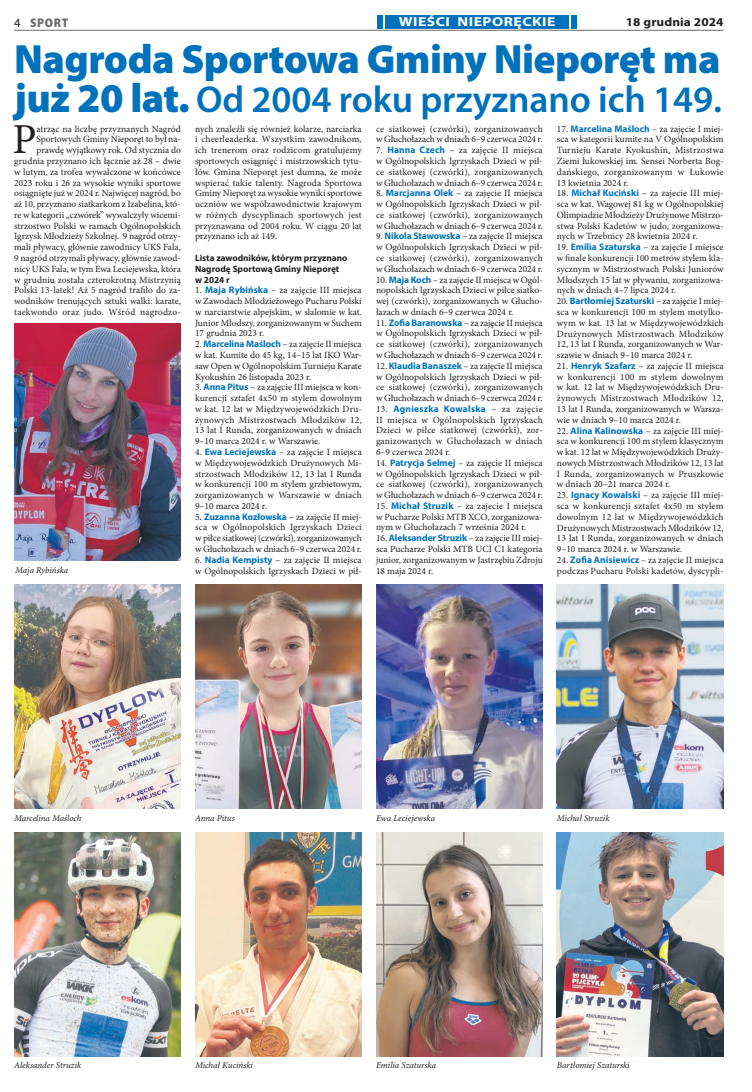
<style>
.page{position:relative;width:752px;height:1092px;background:#fff}
.page>*{position:absolute;margin:0;border:0;box-sizing:border-box;transform-origin:0 0}
.t1{font:42.6px "Minion Pro";color:#231f20}
.t2{font:900 41px "Myriad Pro";letter-spacing:-.015em;color:#0072bc}
.t3{font:600 37.5px "Myriad Pro";letter-spacing:-.005em;color:#0072bc}
.t4{font:700 13px "Myriad Pro";letter-spacing:.03em;color:#fff;scale:1.2 1}
.t5{font:900 semi-condensed 12.5px "Myriad Pro";letter-spacing:.05em;color:#6c6d70}
.t6{font:700 12px "Myriad Pro";letter-spacing:.01em;color:#231f20;scale:1.1 1}
.t7{font:9.5px/10.8px "Minion Pro";color:#231f20;text-align:justify}
.t8{font:700 9.5px "Myriad Pro";letter-spacing:.025em;color:#0072bc}
.t9{font:700 9.2px/10.8px "Myriad Pro";color:#231f20}
.t10{font:italic 9px "Minion Pro";letter-spacing:-.005em;color:#231f20}
.s1{font-weight:400;font-stretch:normal;color:#231f20}
.s2{font-weight:900;font-size:41px}
.s3{font-family:"Myriad Pro";font-weight:700;color:#0072bc}
.s4{font-family:"Minion Pro";font-weight:400;color:#231f20}
.s5{font-weight:700}
</style>
<div class="page">
<hr style="left:14px;top:30px;width:709px;height:1px;background:#6c6d70">
<div style="left:570px;top:15px;width:6px;height:13px;background:#0072bc"></div>
<div style="left:376px;top:15px;width:6px;height:13px;background:#0072bc"></div>
<div style="left:385px;top:15px;width:183px;height:13px;background:#0072bc"></div>
<img style="left:14px;top:323px;width:167px;height:237px">
<img style="left:14px;top:584px;width:167px;height:224px">
<img style="left:195px;top:584px;width:166px;height:224px">
<img style="left:376px;top:832px;width:166px;height:224px">
<img style="left:556px;top:832px;width:167px;height:224px">
<img style="left:556px;top:584px;width:167px;height:224px">
<img style="left:195px;top:832px;width:166px;height:224px">
<img style="left:14px;top:832px;width:167px;height:224px">
<img style="left:376px;top:584px;width:166px;height:224px">
<h3 class="t5" style="left:14px;top:14px;width:56px"><span class="s1">4</span> SPORT</h3>
<h3 class="t4" style="left:398px;top:13px;width:132px">WIEŚCI NIEPORĘCKIE</h3>
<p class="t6" style="left:625px;top:14px;width:90px">18 grudnia 2024</p>
<h2 class="t2" style="left:14px;top:32px;width:707px">Nagroda Sportowa Gminy Nieporęt ma</h2>
<h3 class="t3" style="left:14px;top:76px;width:708px"><span class="s2">już 20 lat.</span> Od 2004 roku przyznano ich 149.</h3>
<h1 class="t1" style="left:12px;top:111px;width:26px">P</h1>
<p class="t7" style="left:14px;top:123px;width:168px;text-align:right">atrząc na liczbę przyznanych Nagród Sportowych Gminy Nieporęt to był na&shy;prawdę wyjątkowy rok. Od stycznia do grudnia przyznano ich łącznie aż 28 – dwie w lutym, za trofea wywalczone w końcówce 2023 roku i 26 za wysokie wyniki sportowe osiągnięte już w 2024 r. Najwięcej nagród, bo aż 10, przyznano siatkarkom z Izabelina, któ&shy;re w kategorii „czwórek” wywalczyły wicemi&shy;strzostwo Polski w ramach Ogólnopolskich Igrzysk Młodzieży Szkolnej. 9 nagród otrzy&shy;mali pływacy, głównie zawodnicy UKS Fala, 9 nagród otrzymali pływacy, głównie zawod&shy;nicy UKS Fala, w tym Ewa Leciejewska, która w grudniu została czterokrotną Mistrzynią Polski 13-latek! Aż 5 nagród trafiło do za&shy;wodników trenujących sztuki walki: karate, taekwondo oraz judo. Wśród nagrodzo-</p>
<p class="t7" style="left:195px;top:123px;width:168px">nych znaleźli się również kolarze, narciarka i cheerleaderka. Wszystkim zawodnikom, ich trenerom oraz rodzicom gratulujemy sportowych osiągnięć i mistrzowskich tytu&shy;łów. Gmina Nieporęt jest dumna, że może wspierać takie talenty. Nagroda Sportowa Gminy Nieporęt za wysokie wyniki sportowe uczniów we współzawodnictwie krajowym w różnych dyscyplinach sportowych jest przyznawana od 2004 roku. W ciągu 20 lat przyznano ich aż 149.</p>
<p class="t7" style="left:376px;top:123px;width:168px">ce siatkowej (czwórki), zorganizowanych w Głuchołazach w dniach 6–9 czerwca 2024 r.</p>
<p class="t7" style="left:376px;top:145px;width:168px">7. <span class="s3">Hanna Czech</span> – za zajęcie II miejsca w Ogólnopolskich Igrzyskach Dzieci w pił&shy;ce siatkowej (czwórki), zorganizowanych w Głuchołazach w dniach 6–9 czerwca 2024 r.</p>
<p class="t7" style="left:376px;top:188px;width:168px">8. <span class="s3">Marcjanna Olek</span> – za zajęcie II miejsca w Ogólnopolskich Igrzyskach Dzieci w pił&shy;ce siatkowej (czwórki), zorganizowanych w Głuchołazach w dniach 6–9 czerwca 2024 r.</p>
<p class="t7" style="left:376px;top:231px;width:168px">9. <span class="s3">Nikola Stawowska</span> – za zajęcie II miejsca w Ogólnopolskich Igrzyskach Dzieci w pił&shy;ce siatkowej (czwórki), zorganizowanych w Głuchołazach w dniach 6–9 czerwca 2024 r.</p>
<p class="t7" style="left:376px;top:274px;width:168px">10. <span class="s3">Maja Koch</span> – za zajęcie II miejsca w Ogól&shy;nopolskich Igrzyskach Dzieci w piłce siatko&shy;wej (czwórki), zorganizowanych w Głucho&shy;łazach w dniach 6–9 czerwca 2024 r.</p>
<p class="t7" style="left:376px;top:317px;width:168px">11. <span class="s3">Zofia Baranowska</span> – za zajęcie II miejsca w Ogólnopolskich Igrzyskach Dzieci w pił&shy;ce siatkowej (czwórki), zorganizowanych w Głuchołazach w dniach 6–9 czerwca 2024 r.</p>
<p class="t7" style="left:376px;top:360px;width:168px">12. <span class="s3">Klaudia Banaszek</span> – za zajęcie II miejsca w Ogólnopolskich Igrzyskach Dzieci w pił&shy;ce siatkowej (czwórki), zorganizowanych w Głuchołazach w dniach 6–9 czerwca 2024 r.</p>
<p class="t8" style="left:376px;top:402px;width:168px"><span class="s4">13.</span> Agnieszka Kowalska <span class="s4">– za zajęcie</span></p>
<p class="t7" style="left:376px;top:414px;width:168px">II miejsca w Ogólnopolskich Igrzyskach Dzieci w piłce siatkowej (czwórki), zor&shy;ganizowanych w Głuchołazach w dniach 6–9 czerwca 2024 r.</p>
<p class="t7" style="left:376px;top:457px;width:168px">14. <span class="s3">Patrycja Selmej</span> – za zajęcie II miejsca w Ogólnopolskich Igrzyskach Dzieci w pił&shy;ce siatkowej (czwórki), zorganizowanych w Głuchołazach w dniach 6–9 czerwca 2024 r.</p>
<p class="t7" style="left:376px;top:500px;width:168px">15. <span class="s3">Michał Struzik</span> – za zajecie I miejsca w Pucharze Polski MTB XCO, zorganizowa&shy;nym w Głuchołazach 7 września 2024 r.</p>
<p class="t7" style="left:376px;top:533px;width:168px">16. <span class="s3">Aleksander Struzik</span> – za zajęcie III miej&shy;sca Pucharze Polski MTB UCI C1 kategoria junior, zorganizowanym w Jastrzębiu Zdroju 18 maja 2024 r.</p>
<p class="t7" style="left:556px;top:123px;width:168px">17. <span class="s3">Marcelina Maśloch</span> – za zajęcie I miej&shy;sca w kategorii kumite na V Ogólnopolskim Turnieju Karate Kyokushin, Mistrzostwa Ziemi łukowskiej im. Sensei Norberta Bog&shy;dańskiego, zorganizowanym w Łukowie 13 kwietnia 2024 r.</p>
<p class="t7" style="left:556px;top:188px;width:168px">18. <span class="s3">Michał Kuciński</span> – za zajecie III miej&shy;sca w kat. Wagowej 81 kg w Ogólnopolskiej Olimpiadzie Młodzieży Drużynowe Mistrzo&shy;stwa Polski Kadetów w judo, zorganizowa&shy;nych w Trzebnicy 28 kwietnia 2024 r.</p>
<p class="t7" style="left:556px;top:242px;width:168px">19. <span class="s3">Emilia Szaturska</span> – za zajęcie I miejsce w finale konkurencji 100 metrów stylem kla&shy;sycznym w Mistrzostwach Polski Juniorów Młodszych 15 lat w pływaniu, zorganizowa&shy;nych w dniach 4–7 lipca 2024 r.</p>
<p class="t7" style="left:556px;top:296px;width:168px">20. <span class="s3">Bartłomiej Szaturski</span> – za zajęcie I miej&shy;sca w konkurencji 100 m stylem motylko&shy;wym w kat. 13 lat w Międzywojewódzkich Drużynowych Mistrzostwach Młodzików 12, 13 lat I Runda, zorganizowanych w War&shy;szawie w dniach 9–10 marca 2024 r.</p>
<p class="t7" style="left:556px;top:360px;width:168px">21. <span class="s3">Henryk Szafarz</span> – za zajęcie II miejsca w konkurencji 100 m stylem dowolnym w kat. 12 lat w Międzywojewódzkich Dru&shy;żynowych Mistrzostwach Młodzików 12, 13 lat I Runda, zorganizowanych w Warsza&shy;wie w dniach 9–10 marca 2024 r.</p>
<p class="t7" style="left:556px;top:425px;width:168px">22. <span class="s3">Alina Kalinowska</span> – za zajęcie III miej&shy;sca w konkurencji 100 m stylem klasycznym w kat. 12 lat w Międzywojewódzkich Druży&shy;nowych Mistrzostwach Młodzików 12, 13 lat I Runda, zorganizowanych w Pruszkowie w dniach 20–21 marca 2024 r.</p>
<p class="t7" style="left:556px;top:490px;width:168px">23. <span class="s3">Ignacy Kowalski</span> – za zajęcie III miej&shy;sca w konkurencji sztafet 4x50 m stylem dowolnym 12 lat w Międzywojewódzkich Drużynowych Mistrzostwach Młodzików 12, 13 lat I Runda, zorganizowanych w dniach 9–10 marca 2024 r. w Warszawie.</p>
<p class="t7" style="left:556px;top:554px;width:168px">24. <span class="s3">Zofia Anisiewicz</span> – za zajęcie II miejsca</p>
<p class="t9" style="left:195px;top:252px;width:154px">Lista zawodników, którym przyznano<br>Nagrodę Sportową Gminy Nieporęt w 2024 r</p>
<p class="t7" style="left:195px;top:285px;width:168px">1. <span class="s3">Maja Rybińska</span> – za zajęcie III miejsca w Zawodach Młodzieżowego Pucharu Polski w narciarstwie alpejskim, w slalomie w kat.<br>Junior Młodszy, zorganizowanym w Suchem 17 grudnia 2023 r.</p>
<p class="t7" style="left:195px;top:339px;width:168px">2. <span class="s3">Marcelina Maśloch</span> – za zajęcie II miejsca w kat. Kumite do 45 kg, 14–15 lat IKO War&shy;saw Open w Ogólnopolskim Turnieju Karate Kyokushin 26 listopada 2023 r.</p>
<p class="t7" style="left:195px;top:382px;width:168px">3. <span class="s3">Anna Pitus</span> – za zajęcie III miejsca w kon&shy;kurencji sztafet 4x50 m stylem dowolnym w kat. 12 lat w Międzywojewódzkich Dru&shy;żynowych Mistrzostwach Młodzików 12, 13 lat I Runda, zorganizowanych w dniach 9–10 marca 2024 r. w Warszawie.</p>
<p class="t7" style="left:195px;top:446px;width:168px">4. <span class="s3">Ewa Leciejewska</span> – za zajęcie I miejsca w Międzywojewódzkich Drużynowych Mi&shy;strzostwach Młodzików 12, 13 lat I Runda w konkurencji 100 m stylem grzbietowym, zorganizowanych w Warszawie w dniach 9–10 marca 2024 r.</p>
<p class="t7" style="left:195px;top:511px;width:168px">5<span class="s5">.</span> <span class="s3">Zuzanna Kozłowska</span> – za zajęcie II miej&shy;sca w Ogólnopolskich Igrzyskach Dzieci w piłce siatkowej (czwórki), zorganizowanych w Głuchołazach w dniach 6–9 czerwca 2024 r.</p>
<p class="t7" style="left:195px;top:554px;width:168px">6. <span class="s3">Nadia Kempisty</span> – za zajęcie II miejsca w Ogólnopolskich Igrzyskach Dzieci w pił-</p>
<p class="t10" style="left:15px;top:563px;width:54px">Maja Rybińska</p>
<p class="t7" style="left:556px;top:565px;width:168px">podczas Pucharu Polski kadetów, dyscypli-</p>
<p class="t10" style="left:14px;top:811px;width:69px">Marcelina Maśloch</p>
<p class="t10" style="left:195px;top:811px;width:41px">Anna Pitus</p>
<p class="t10" style="left:376px;top:811px;width:61px">Ewa Leciejewska</p>
<p class="t10" style="left:556px;top:811px;width:54px">Michał Struzik</p>
<p class="t10" style="left:14px;top:1059px;width:69px">Aleksander Struzik</p>
<p class="t10" style="left:195px;top:1059px;width:59px">Michał Kuciński</p>
<p class="t10" style="left:376px;top:1059px;width:62px">Emilia Szaturska</p>
<p class="t10" style="left:556px;top:1059px;width:74px">Bartłomiej Szaturski</p>
</div>
